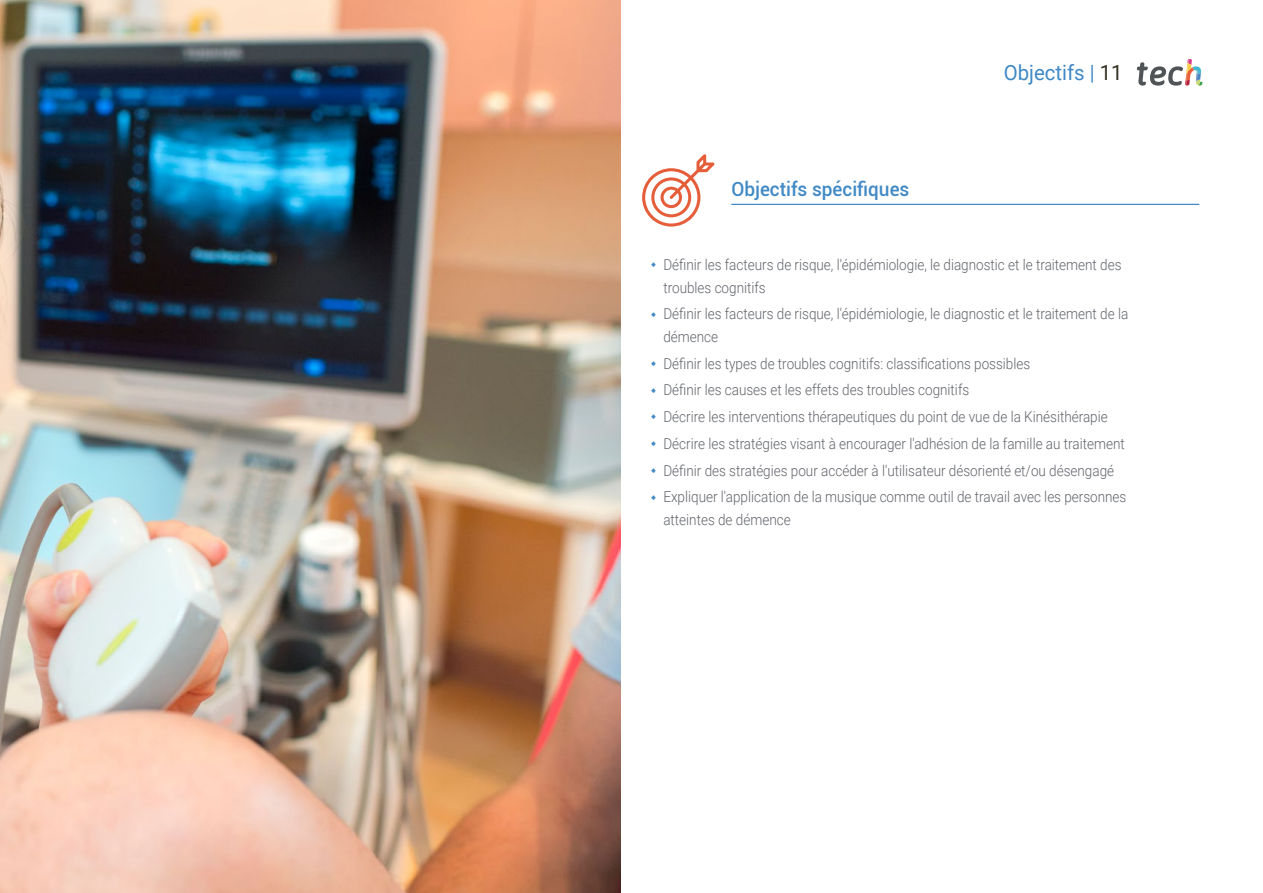
<style>
.page{position:relative;width:1263px;height:893px;background:#fff}
.page>*{position:absolute;margin:0;border:0;box-sizing:border-box;transform-origin:0 0}
.t1{font:21px "Roboto";color:#4089c5}
.t2{font:500 19.5px "Roboto";color:#4089c5}
.t3{font:300 15px/26.7px "Roboto";color:#61646a;scale:.9 1}
.s1{color:#312e20}
</style>
<div class="page">
<img style="left:0;top:0;width:621px;height:893px">
<svg style="left:642px;top:154px;width:72px;height:73px"></svg>
<hr style="left:731px;top:204px;width:468px;height:1px;background:#4089c5">
<svg style="left:1137px;top:59px;width:65px;height:27px"></svg>
<h2 class="t2" style="left:731px;top:175px;width:179px">Objectifs spécifiques</h2>
<h1 class="t1" style="left:1004px;top:57px;width:120px">Objectifs | <span class="s1">11</span></h1>
<p class="t3" style="left:663px;top:253px;width:511px;line-height:22.5px">Définir les facteurs de risque, l'épidémiologie, le diagnostic et le traitement des troubles cognitifs</p>
<p class="t3" style="left:663px;top:302px;width:518px;line-height:22.5px">Définir les facteurs de risque, l'épidémiologie, le diagnostic et le traitement de la démence</p>
<p class="t3" style="left:663px;top:349px;width:516px">Définir les types de troubles cognitifs: classifications possibles<br>Définir les causes et les effets des troubles cognitifs<br>Décrire les interventions thérapeutiques du point de vue de la Kinésithérapie Décrire les stratégies visant à encourager l'adhésion de la famille au traitement Définir des stratégies pour accéder à l'utilisateur désorienté et/ou désengagé Expliquer l'application de la musique comme outil de travail avec les personnes</p>
<p class="t3" style="left:663px;top:506px;width:143px">atteintes de démence</p>
</div>
